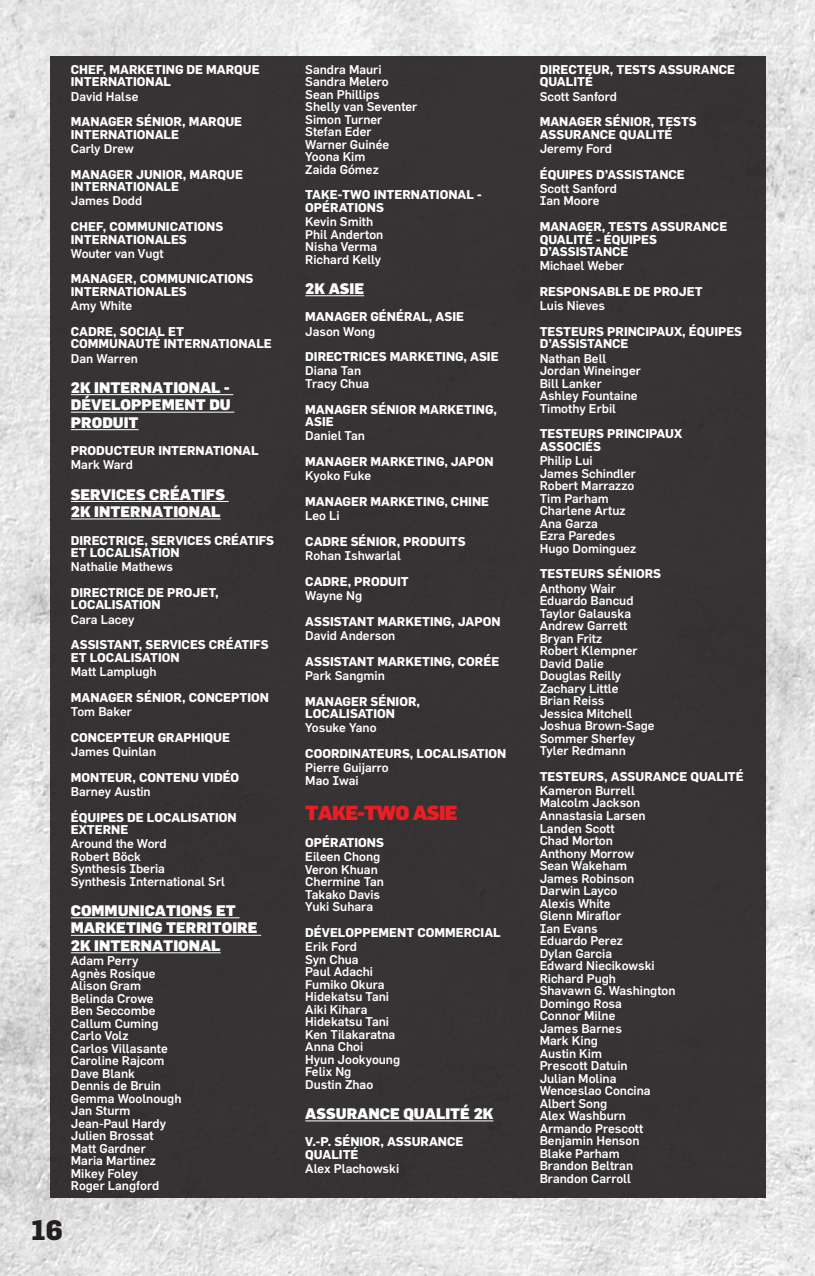
<style>
.page{position:relative;width:815px;height:1276px;background:#fff}
.page>*{position:absolute;margin:0;border:0;box-sizing:border-box;transform-origin:0 0}
.t1{font:800 27.5px "Flama";color:#231f20}
.t2{font:900 20px "Flama";letter-spacing:-.04em;color:#ee1d23}
.t3{font:900 15px/17.5px "Flama";color:#fff}
.t4{font:500 12.5px/12.5px "Flama";color:#fff}
.t5{font:700 12.5px/12.5px "Flama";color:#fff}
</style>
<div class="page">
<img style="left:0;top:0;width:815px;height:1276px">
<div style="left:50px;top:57px;width:715px;height:1141px;background:#373334"></div>
<hr style="left:71px;top:394px;width:162px;height:1px;background:#fff">
<hr style="left:71px;top:412px;width:163px;height:1px;background:#fff">
<hr style="left:71px;top:429px;width:68px;height:1px;background:#fff">
<hr style="left:71px;top:501px;width:158px;height:1px;background:#fff">
<hr style="left:71px;top:518px;width:150px;height:1px;background:#fff">
<hr style="left:71px;top:917px;width:169px;height:1px;background:#fff">
<hr style="left:71px;top:935px;width:190px;height:1px;background:#fff">
<hr style="left:71px;top:952px;width:150px;height:1px;background:#fff">
<hr style="left:305px;top:295px;width:59px;height:1px;background:#fff">
<hr style="left:305px;top:1120px;width:188px;height:1px;background:#fff">
<p class="t5" style="left:71px;top:63px;width:190px">CHEF, MARKETING DE MARQUE<br>INTERNATIONAL</p>
<p class="t4" style="left:71px;top:90px;width:69px">David Halse</p>
<p class="t5" style="left:71px;top:115px;width:173px">MANAGER SÉNIOR, MARQUE<br>INTERNATIONALE</p>
<p class="t4" style="left:71px;top:142px;width:64px">Carly Drew</p>
<p class="t5" style="left:71px;top:167px;width:174px">MANAGER JUNIOR, MARQUE<br>INTERNATIONALE</p>
<p class="t4" style="left:71px;top:194px;width:73px">James Dodd</p>
<p class="t5" style="left:71px;top:220px;width:154px">CHEF, COMMUNICATIONS<br>INTERNATIONALES</p>
<p class="t4" style="left:71px;top:247px;width:94px">Wouter van Vugt</p>
<p class="t5" style="left:71px;top:272px;width:184px">MANAGER, COMMUNICATIONS<br>INTERNATIONALES</p>
<p class="t4" style="left:71px;top:299px;width:63px">Amy White</p>
<p class="t5" style="left:71px;top:325px;width:203px">CADRE, SOCIAL ET<br>COMMUNAUTÉ INTERNATIONALE</p>
<p class="t4" style="left:71px;top:352px;width:69px">Dan Warren</p>
<p class="t3" style="left:71px;top:378px;width:161px;text-align:justify">2K INTERNATIONAL - DÉVELOPPEMENT DU PRODUIT</p>
<p class="t5" style="left:71px;top:444px;width:189px">PRODUCTEUR INTERNATIONAL</p>
<p class="t4" style="left:71px;top:458px;width:63px">Mark Ward</p>
<p class="t3" style="left:71px;top:485px;width:156px">SERVICES CRÉATIFS<br>2K INTERNATIONAL</p>
<p class="t5" style="left:71px;top:533px;width:205px">DIRECTRICE, SERVICES CRÉATIFS<br>ET LOCALISATION</p>
<p class="t4" style="left:71px;top:560px;width:104px">Nathalie Mathews</p>
<p class="t5" style="left:71px;top:586px;width:149px">DIRECTRICE DE PROJET,<br>LOCALISATION</p>
<p class="t4" style="left:71px;top:613px;width:65px">Cara Lacey</p>
<p class="t5" style="left:71px;top:638px;width:199px">ASSISTANT, SERVICES CRÉATIFS<br>ET LOCALISATION</p>
<p class="t4" style="left:71px;top:665px;width:87px">Matt Lamplugh</p>
<p class="t5" style="left:71px;top:690px;width:200px">MANAGER SÉNIOR, CONCEPTION</p>
<p class="t4" style="left:71px;top:705px;width:63px">Tom Baker</p>
<p class="t5" style="left:71px;top:730px;width:161px">CONCEPTEUR GRAPHIQUE</p>
<p class="t4" style="left:71px;top:745px;width:87px">James Quinlan</p>
<p class="t5" style="left:71px;top:770px;width:170px">MONTEUR, CONTENU VIDÉO</p>
<p class="t4" style="left:71px;top:785px;width:81px">Barney Austin</p>
<p class="t5" style="left:71px;top:810px;width:167px">ÉQUIPES DE LOCALISATION<br>EXTERNE</p>
<p class="t4" style="left:71px;top:837px;width:156px">Around the Word<br>Robert Böck<br>Synthesis Iberia<br>Synthesis International Srl</p>
<p class="t3" style="left:71px;top:901px;width:188px">COMMUNICATIONS ET<br>MARKETING TERRITOIRE<br>2K INTERNATIONAL</p>
<p class="t4" style="left:71px;top:954px;width:112px">Adam Perry<br>Agnès Rosique<br>Alison Gram<br>Belinda Crowe<br>Ben Seccombe<br>Callum Cuming<br>Carlo Volz<br>Carlos Villasante<br>Caroline Rajcom<br>Dave Blank<br>Dennis de Bruin<br>Gemma Woolnough<br>Jan Sturm<br>Jean-Paul Hardy<br>Julien Brossat<br>Matt Gardner<br>Maria Martinez<br>Mikey Foley<br>Roger Langford</p>
<h1 class="t1" style="left:31px;top:1212px;width:33px">16</h1>
<p class="t4" style="left:305px;top:63px;width:114px">Sandra Mauri<br>Sandra Melero<br>Sean Phillips<br>Shelly van Seventer<br>Simon Turner<br>Stefan Eder<br>Warner Guinée<br>Yoona Kim<br>Zaida Gómez</p>
<p class="t5" style="left:305px;top:188px;width:178px">TAKE-TWO INTERNATIONAL -<br>OPÉRATIONS</p>
<p class="t4" style="left:305px;top:215px;width:80px">Kevin Smith<br>Phil Anderton<br>Nisha Verma<br>Richard Kelly</p>
<p class="t3" style="left:305px;top:279px;width:60px">2K ASIE</p>
<p class="t5" style="left:305px;top:310px;width:160px">MANAGER GÉNÉRAL, ASIE</p>
<p class="t4" style="left:305px;top:325px;width:71px">Jason Wong</p>
<p class="t5" style="left:305px;top:350px;width:195px">DIRECTRICES MARKETING, ASIE</p>
<p class="t4" style="left:305px;top:364px;width:65px">Diana Tan<br>Tracy Chua</p>
<p class="t5" style="left:305px;top:402px;width:193px">MANAGER SÉNIOR MARKETING,<br>ASIE</p>
<p class="t4" style="left:305px;top:429px;width:61px">Daniel Tan</p>
<p class="t5" style="left:305px;top:455px;width:190px">MANAGER MARKETING, JAPON</p>
<p class="t4" style="left:305px;top:469px;width:67px">Kyoko Fuke</p>
<p class="t5" style="left:305px;top:495px;width:185px">MANAGER MARKETING, CHINE</p>
<p class="t4" style="left:305px;top:509px;width:36px">Leo Li</p>
<p class="t5" style="left:305px;top:535px;width:162px">CADRE SÉNIOR, PRODUITS</p>
<p class="t4" style="left:305px;top:549px;width:97px">Rohan Ishwarlal</p>
<p class="t5" style="left:305px;top:575px;width:105px">CADRE, PRODUIT</p>
<p class="t4" style="left:305px;top:589px;width:58px">Wayne Ng</p>
<p class="t5" style="left:305px;top:614px;width:197px">ASSISTANT MARKETING, JAPON</p>
<p class="t4" style="left:305px;top:629px;width:92px">David Anderson</p>
<p class="t5" style="left:305px;top:654px;width:196px">ASSISTANT MARKETING, CORÉE</p>
<p class="t4" style="left:305px;top:669px;width:81px">Park Sangmin</p>
<p class="t5" style="left:305px;top:694px;width:116px">MANAGER SÉNIOR,<br>LOCALISATION</p>
<p class="t4" style="left:305px;top:721px;width:73px">Yosuke Yano</p>
<p class="t5" style="left:305px;top:747px;width:203px">COORDINATEURS, LOCALISATION</p>
<p class="t4" style="left:305px;top:761px;width:85px">Pierre Guijarro<br>Mao Iwai</p>
<h2 class="t2" style="left:305px;top:800px;width:154px">TAKE-TWO ASIE</h2>
<p class="t5" style="left:305px;top:836px;width:80px">OPÉRATIONS</p>
<p class="t4" style="left:305px;top:850px;width:80px">Eileen Chong<br>Veron Khuan<br>Chermine Tan<br>Takako Davis<br>Yuki Suhara</p>
<p class="t5" style="left:305px;top:926px;width:197px">DÉVELOPPEMENT COMMERCIAL</p>
<p class="t4" style="left:305px;top:940px;width:96px">Erik Ford<br>Syn Chua<br>Paul Adachi<br>Fumiko Okura<br>Hidekatsu Tani<br>Aiki Kihara<br>Hidekatsu Tani<br>Ken Tilakaratna<br>Anna Choi<br>Hyun Jookyoung<br>Felix Ng<br>Dustin Zhao</p>
<p class="t3" style="left:305px;top:1104px;width:190px">ASSURANCE QUALITÉ 2K</p>
<p class="t5" style="left:305px;top:1135px;width:160px">V.-P. SÉNIOR, ASSURANCE<br>QUALITÉ</p>
<p class="t4" style="left:305px;top:1162px;width:95px">Alex Plachowski</p>
<p class="t5" style="left:540px;top:63px;width:197px">DIRECTEUR, TESTS ASSURANCE<br>QUALITÉ</p>
<p class="t4" style="left:540px;top:90px;width:79px">Scott Sanford</p>
<p class="t5" style="left:540px;top:115px;width:159px">MANAGER SÉNIOR, TESTS<br>ASSURANCE QUALITÉ</p>
<p class="t4" style="left:540px;top:142px;width:74px">Jeremy Ford</p>
<p class="t5" style="left:540px;top:167px;width:147px">ÉQUIPES D’ASSISTANCE</p>
<p class="t4" style="left:540px;top:182px;width:79px">Scott Sanford<br>Ian Moore</p>
<p class="t5" style="left:540px;top:220px;width:189px">MANAGER, TESTS ASSURANCE<br>QUALITÉ - ÉQUIPES<br>D’ASSISTANCE</p>
<p class="t4" style="left:540px;top:259px;width:86px">Michael Weber</p>
<p class="t5" style="left:540px;top:285px;width:165px">RESPONSABLE DE PROJET</p>
<p class="t4" style="left:540px;top:299px;width:67px">Luis Nieves</p>
<p class="t5" style="left:540px;top:325px;width:204px">TESTEURS PRINCIPAUX, ÉQUIPES<br>D’ASSISTANCE</p>
<p class="t4" style="left:540px;top:352px;width:103px">Nathan Bell<br>Jordan Wineinger<br>Bill Lanker<br>Ashley Fountaine<br>Timothy Erbil</p>
<p class="t5" style="left:540px;top:427px;width:144px">TESTEURS PRINCIPAUX<br>ASSOCIÉS</p>
<p class="t4" style="left:540px;top:454px;width:98px">Philip Lui<br>James Schindler<br>Robert Marrazzo<br>Tim Parham<br>Charlene Artuz<br>Ana Garza<br>Ezra Paredes<br>Hugo Dominguez</p>
<p class="t5" style="left:540px;top:567px;width:123px">TESTEURS SÉNIORS</p>
<p class="t4" style="left:540px;top:581px;width:116px">Anthony Wair<br>Eduardo Bancud<br>Taylor Galauska<br>Andrew Garrett<br>Bryan Fritz<br>Robert Klempner<br>David Dalie<br>Douglas Reilly<br>Zachary Little<br>Brian Reiss<br>Jessica Mitchell<br>Joshua Brown-Sage<br>Sommer Sherfey<br>Tyler Redmann</p>
<p class="t5" style="left:540px;top:769px;width:205px">TESTEURS, ASSURANCE QUALITÉ</p>
<p class="t4" style="left:540px;top:784px;width:137px">Kameron Burrell<br>Malcolm Jackson<br>Annastasia Larsen<br>Landen Scott<br>Chad Morton<br>Anthony Morrow<br>Sean Wakeham<br>James Robinson<br>Darwin Layco<br>Alexis White<br>Glenn Miraflor<br>Ian Evans<br>Eduardo Perez<br>Dylan Garcia<br>Edward Niecikowski<br>Richard Pugh<br>Shavawn G. Washington<br>Domingo Rosa<br>Connor Milne<br>James Barnes<br>Mark King<br>Austin Kim<br>Prescott Datuin<br>Julian Molina<br>Wenceslao Concina<br>Albert Song<br>Alex Washburn<br>Armando Prescott<br>Benjamin Henson<br>Blake Parham<br>Brandon Beltran<br>Brandon Carroll</p>
</div>
